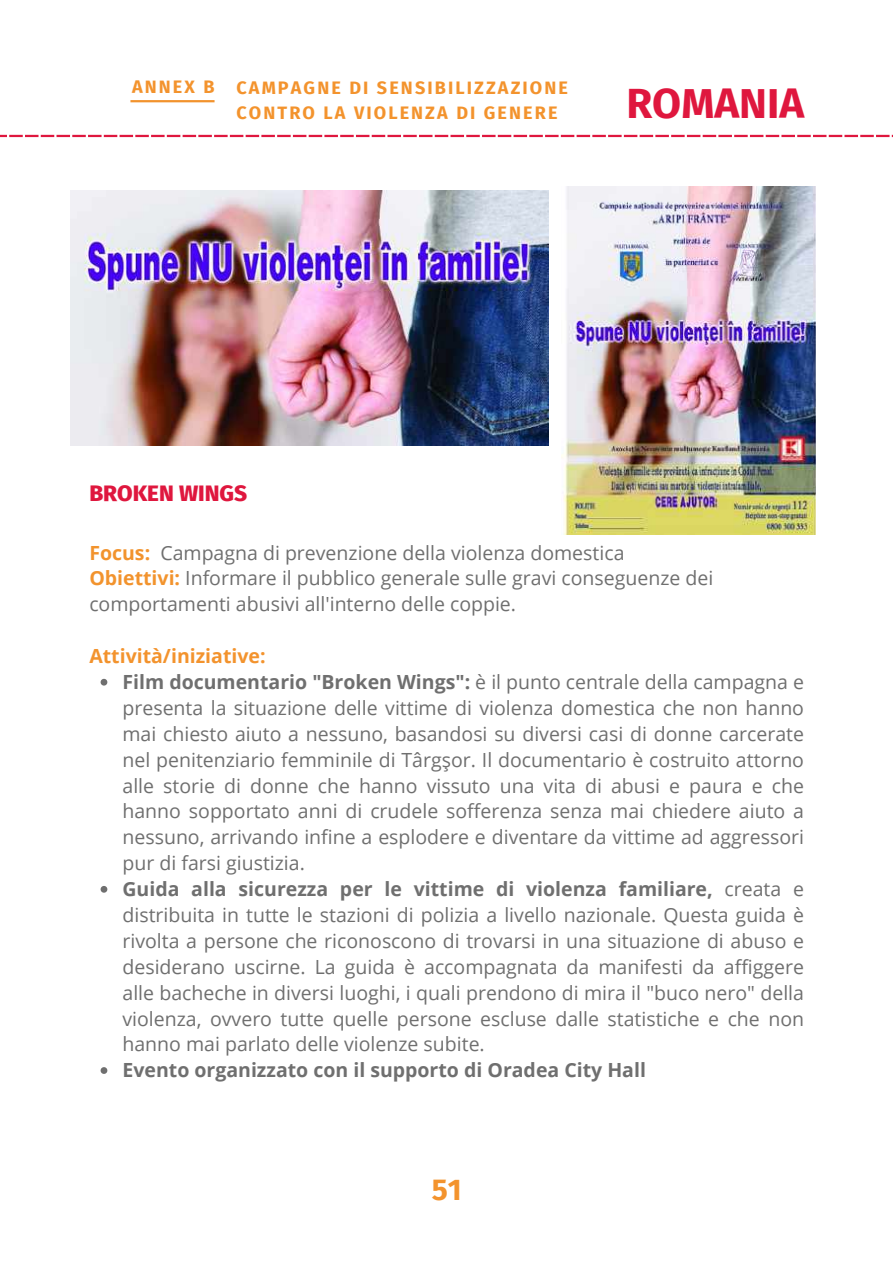
<style>
.page{position:relative;width:893px;height:1264px;background:#fff}
.page>*{position:absolute;margin:0;border:0;box-sizing:border-box;transform-origin:0 0}
.t1{font:700 42px "Fira Sans";color:#df173e}
.t2{font:700 30px "Fira Sans";color:#f3932d}
.t3{font:800 22.5px "Fira Sans";color:#df173e}
.t4{font:19.5px/25.8px "Open Sans";color:#6f6f6f}
.t5{font:700 19.5px "Open Sans";color:#6f6f6f}
.t6{font:700 18px/24.8px "Fira Sans";letter-spacing:.115em;color:#f3932d}
.s1{font-weight:700;color:#f2932d}
.s2{font-weight:700;color:#f3932d}
.s3{font-weight:700}
</style>
<div class="page">
<svg style="left:0;top:135px;width:892px;height:2px;background:#e33859"></svg>
<img style="left:561px;top:187px;width:254px;height:347px">
<img style="left:71px;top:190px;width:477px;height:255px">
<svg style="left:101px;top:679px;width:6px;height:6px"></svg>
<svg style="left:101px;top:886px;width:6px;height:6px"></svg>
<svg style="left:101px;top:1067px;width:6px;height:6px"></svg>
<hr style="left:130px;top:100px;width:84px;height:2px;background:#f2932d">
<p class="t6" style="left:132px;top:75px;width:84px">ANNEX B</p>
<p class="t6" style="left:236px;top:75px;width:333px">CAMPAGNE DI SENSIBILIZZAZIONE<br>CONTRO LA VIOLENZA DI GENERE</p>
<h1 class="t1" style="left:626px;top:78px;width:179px">ROMANIA</h1>
<p class="t3" style="left:89px;top:480px;width:159px">BROKEN WINGS</p>
<p class="t4" style="left:89px;top:539px;width:625px"><span class="s1">Focus:</span> Campagna di prevenzione della violenza domestica<br><span class="s1">Obiettivi:</span> Informare il pubblico generale sulle gravi conseguenze dei comportamenti abusivi all'interno delle coppie.</p>
<p class="t4" style="left:122px;top:642px;width:683px;text-indent:-33px"><span class="s2">Attività/iniziative:<br></span><span class="s3">Film documentario "Broken Wings":</span> è il punto centrale della campagna e presenta la situazione delle vittime di violenza domestica che non hanno mai chiesto aiuto a nessuno, basandosi su diversi casi di donne carcerate nel penitenziario femminile di Târgşor. Il documentario è costruito attorno alle storie di donne che hanno vissuto una vita di abusi e paura e che hanno sopportato anni di crudele sofferenza senza mai chiedere aiuto a nessuno, arrivando infine a esplodere e diventare da vittime ad aggressori pur di farsi giustizia.<br><span class="s3">Guida alla sicurezza per le vittime di violenza familiare,</span> creata e distribuita in tutte le stazioni di polizia a livello nazionale. Questa guida è rivolta a persone che riconoscono di trovarsi in una situazione di abuso e desiderano uscirne. La guida è accompagnata da manifesti da affiggere alle bacheche in diversi luoghi, i quali prendono di mira il "buco nero" della violenza, ovvero tutte quelle persone escluse dalle statistiche e che non hanno mai parlato delle violenze subite.</p>
<p class="t5" style="left:122px;top:1056px;width:525px">Evento organizzato con il supporto di Oradea City Hall</p>
<h2 class="t2" style="left:431px;top:1172px;width:31px">51</h2>
</div>
